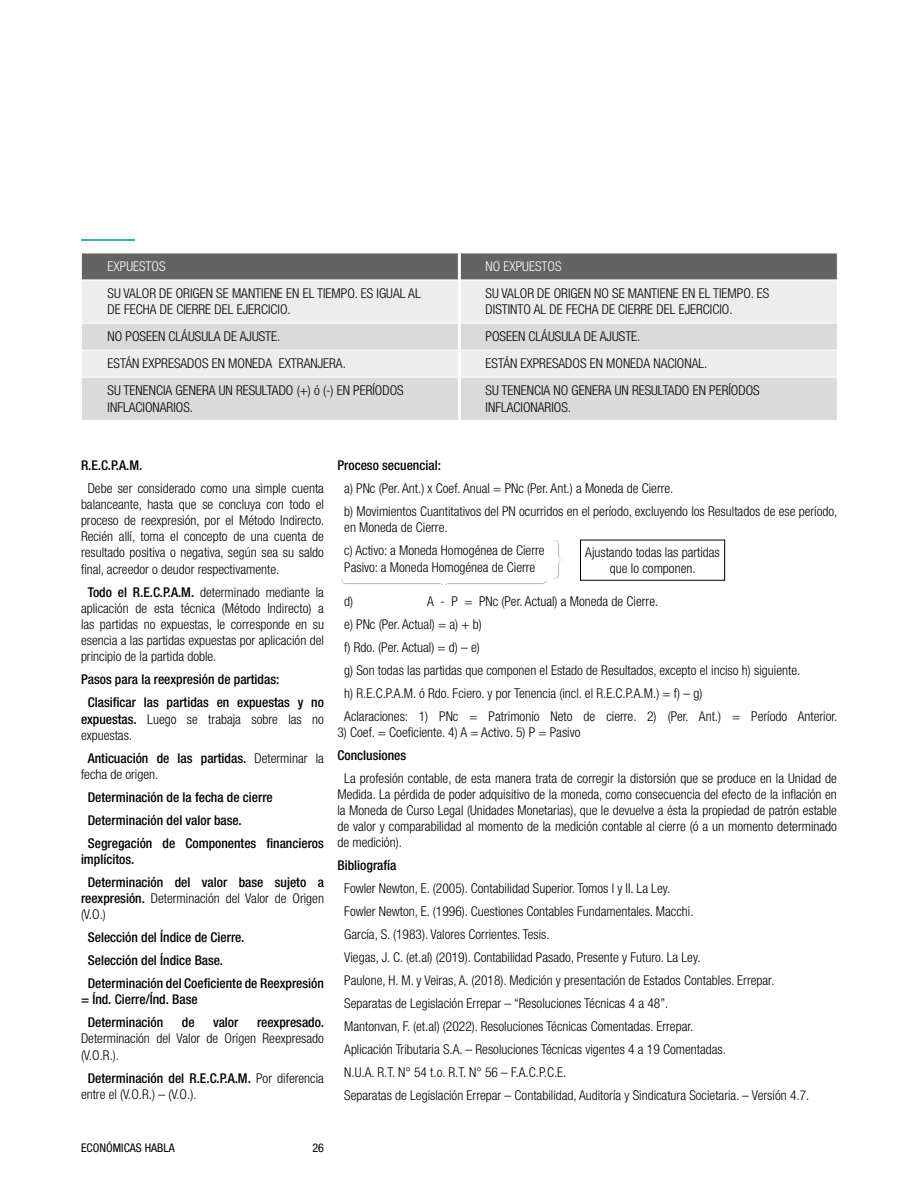
<style>
.page{position:relative;width:918px;height:1188px;background:#fff}
.page>*{position:absolute;margin:0;border:0;box-sizing:border-box;transform-origin:0 0}
.t1{font:300 condensed 13.5px/16.2px "Helvetica Neue LT Std";color:#000}
.t2{font:500 condensed 13.5px/23px "Helvetica Neue LT Std";color:#000}
.t3{font:300 condensed 13.5px "Helvetica Neue LT Std";color:#fff}
.t4{font:condensed 12px "Helvetica Neue LT Std";color:#000}
.s1{font-weight:500}
</style>
<div class="page">
<hr style="left:81px;top:239px;width:54px;height:2px;background:#009696">
<svg style="left:81px;top:253px;width:757px;height:167px;background:#d0d0d0"></svg>
<hr style="left:81px;top:377px;width:377px;height:1px;background:#fff">
<hr style="left:81px;top:378px;width:1px;height:42px;background:#fff">
<hr style="left:461px;top:377px;width:377px;height:1px;background:#fff">
<hr style="left:837px;top:378px;width:1px;height:42px;background:#fff">
<hr style="left:458px;top:253px;width:3px;height:27px;background:#fff">
<hr style="left:458px;top:280px;width:3px;height:43px;background:#fff">
<hr style="left:458px;top:323px;width:3px;height:27px;background:#fff">
<hr style="left:458px;top:350px;width:3px;height:27px;background:#fff">
<hr style="left:458px;top:377px;width:3px;height:43px;background:#fff">
<svg style="left:554px;top:540px;width:7px;height:39px"></svg>
<svg style="left:342px;top:579px;width:205px;height:8px"></svg>
<p class="t3" style="left:108px;top:259px;width:59px">EXPUESTOS</p>
<p class="t3" style="left:486px;top:259px;width:77px">NO EXPUESTOS</p>
<p class="t1" style="left:108px;top:285px;width:315px">SU VALOR DE ORIGEN SE MANTIENE EN EL TIEMPO. ES IGUAL AL<br>DE FECHA DE CIERRE DEL EJERCICIO.</p>
<p class="t1" style="left:486px;top:285px;width:285px">SU VALOR DE ORIGEN NO SE MANTIENE EN EL TIEMPO. ES<br>DISTINTO AL DE FECHA DE CIERRE DEL EJERCICIO.</p>
<p class="t1" style="left:108px;top:328px;width:174px">NO POSEEN CLÁUSULA DE AJUSTE.</p>
<p class="t1" style="left:486px;top:328px;width:156px">POSEEN CLÁUSULA DE AJUSTE.</p>
<p class="t1" style="left:108px;top:355px;width:240px">ESTÁN EXPRESADOS EN MONEDA EXTRANJERA.</p>
<p class="t1" style="left:486px;top:355px;width:223px">ESTÁN EXPRESADOS EN MONEDA NACIONAL.</p>
<p class="t1" style="left:108px;top:382px;width:298px">SU TENENCIA GENERA UN RESULTADO (+) ó (-) EN PERÍODOS<br>INFLACIONARIOS.</p>
<p class="t1" style="left:486px;top:382px;width:276px">SU TENENCIA NO GENERA UN RESULTADO EN PERÍODOS<br>INFLACIONARIOS.</p>
<p class="t2" style="left:81px;top:453px;width:63px">R.E.C.P.A.M.</p>
<p class="t1" style="left:81px;top:480px;width:245px;text-align:justify;text-indent:7px">Debe ser considerado como una simple cuenta balanceante, hasta que se concluya con todo el proceso de reexpresión, por el Método Indirecto.<br>Recién allí, toma el concepto de una cuenta de resultado positiva o negativa, según sea su saldo final, acreedor o deudor respectivamente.</p>
<p class="t1" style="left:81px;top:584px;width:245px;text-align:justify;text-indent:7px"><span class="s1">Todo el R.E.C.P.A.M.</span> determinado mediante la aplicación de esta técnica (Método Indirecto) a las partidas no expuestas, le corresponde en su esencia a las partidas expuestas por aplicación del principio de la partida doble.</p>
<p class="t2" style="left:88px;top:668px;width:238px;text-indent:-7px">Pasos para la reexpresión de partidas:<br>Clasificar las partidas en expuestas y no</p>
<p class="t1" style="left:81px;top:711px;width:244px"><span class="s1">expuestas.</span> Luego se trabaja sobre las no expuestas.</p>
<p class="t1" style="left:81px;top:750px;width:245px;text-indent:7px"><span class="s1">Anticuación de las partidas.</span> Determinar la fecha de origen.</p>
<p class="t2" style="left:88px;top:785px;width:238px">Determinación de la fecha de cierre<br>Determinación del valor base.<br>Segregación de Componentes financieros</p>
<p class="t2" style="left:88px;top:847px;width:238px;text-indent:-7px">implícitos.<br>Determinación del valor base sujeto a</p>
<p class="t1" style="left:81px;top:890px;width:245px"><span class="s1">reexpresión.</span> Determinación del Valor de Origen (V.O.)</p>
<p class="t2" style="left:88px;top:926px;width:238px">Selección del Índice de Cierre.<br>Selección del Índice Base.<br>Determinación del Coeficiente de Reexpresión</p>
<p class="t2" style="left:88px;top:988px;width:111px;text-indent:-7px">= Índ. Cierre/Índ. Base<br>Determinación</p>
<p class="t2" style="left:182px;top:1011px;width:14px">de</p>
<p class="t2" style="left:213px;top:1011px;width:27px">valor</p>
<p class="t2" style="left:257px;top:1011px;width:68px">reexpresado.</p>
<p class="t1" style="left:81px;top:1030px;width:245px">Determinación del Valor de Origen Reexpresado (V.O.R.).</p>
<p class="t1" style="left:81px;top:1070px;width:245px;text-indent:7px"><span class="s1">Determinación del R.E.C.P.A.M.</span> Por diferencia entre el (V.O.R.) – (V.O.).</p>
<p class="t2" style="left:338px;top:453px;width:105px">Proceso secuencial:</p>
<p class="t1" style="left:344px;top:476px;width:495px;line-height:23px">a) PNc (Per. Ant.) x Coef. Anual = PNc (Per. Ant.) a Moneda de Cierre.<br>b) Movimientos Cuantitativos del PN ocurridos en el período, excluyendo los Resultados de ese período,</p>
<p class="t1" style="left:344px;top:515px;width:202px;line-height:23px">en Moneda de Cierre.<br>c) Activo: a Moneda Homogénea de Cierre</p>
<p class="t1" style="left:344px;top:559px;width:193px">Pasivo: a Moneda Homogénea de Cierre</p>
<p class="t1" style="left:344px;top:593px;width:10px">d)</p>
<p class="t1" style="left:585px;top:544px;width:136px;text-align:center">Ajustando todas las partidas que lo componen.</p>
<p class="t1" style="left:344px;top:589px;width:495px;line-height:23px;text-indent:83px">A - P = PNc (Per. Actual) a Moneda de Cierre.<br>e) PNc (Per. Actual) = a) + b)<br>f) Rdo. (Per. Actual) = d) – e)<br>g) Son todas las partidas que componen el Estado de Resultados, excepto el inciso h) siguiente.<br>h) R.E.C.P.A.M. ó Rdo. Fciero. y por Tenencia (incl. el R.E.C.P.A.M.) = f) – g)<br>Aclaraciones: 1) PNc = Patrimonio Neto de cierre. 2) (Per. Ant.) = Período Anterior.</p>
<p class="t1" style="left:338px;top:724px;width:245px">3) Coef. = Coeficiente. 4) A = Activo. 5) P = Pasivo</p>
<p class="t2" style="left:338px;top:743px;width:70px">Conclusiones</p>
<p class="t1" style="left:338px;top:770px;width:501px;text-align:justify;text-indent:7px">La profesión contable, de esta manera trata de corregir la distorsión que se produce en la Unidad de Medida. La pérdida de poder adquisitivo de la moneda, como consecuencia del efecto de la inflación en la Moneda de Curso Legal (Unidades Monetarias), que le devuelve a ésta la propiedad de patrón estable de valor y comparabilidad al momento de la medición contable al cierre (ó a un momento determinado de medición).</p>
<p class="t2" style="left:338px;top:854px;width:60px">Bibliografía</p>
<p class="t1" style="left:344px;top:877px;width:467px;line-height:23px">Fowler Newton, E. (2005). Contabilidad Superior. Tomos I y II. La Ley.<br>Fowler Newton, E. (1996). Cuestiones Contables Fundamentales. Macchi.<br>García, S. (1983). Valores Corrientes. Tesis.<br>Viegas, J. C. (et.al) (2019). Contabilidad Pasado, Presente y Futuro. La Ley.<br>Paulone, H. M. y Veiras, A. (2018). Medición y presentación de Estados Contables. Errepar.<br>Separatas de Legislación Errepar – “Resoluciones Técnicas 4 a 48”.<br>Mantonvan, F. (et.al) (2022). Resoluciones Técnicas Comentadas. Errepar.<br>Aplicación Tributaria S.A. – Resoluciones Técnicas vigentes 4 a 19 Comentadas.<br>N.U.A. R.T. N° 54 t.o. R.T. N° 56 – F.A.C.P.C.E.<br>Separatas de Legislación Errepar – Contabilidad, Auditoría y Sindicatura Societaria. – Versión 4.7.</p>
<p class="t4" style="left:81px;top:1141px;width:95px">ECONÓMICAS HABLA</p>
<p class="t4" style="left:312px;top:1141px;width:13px">26</p>
</div>
